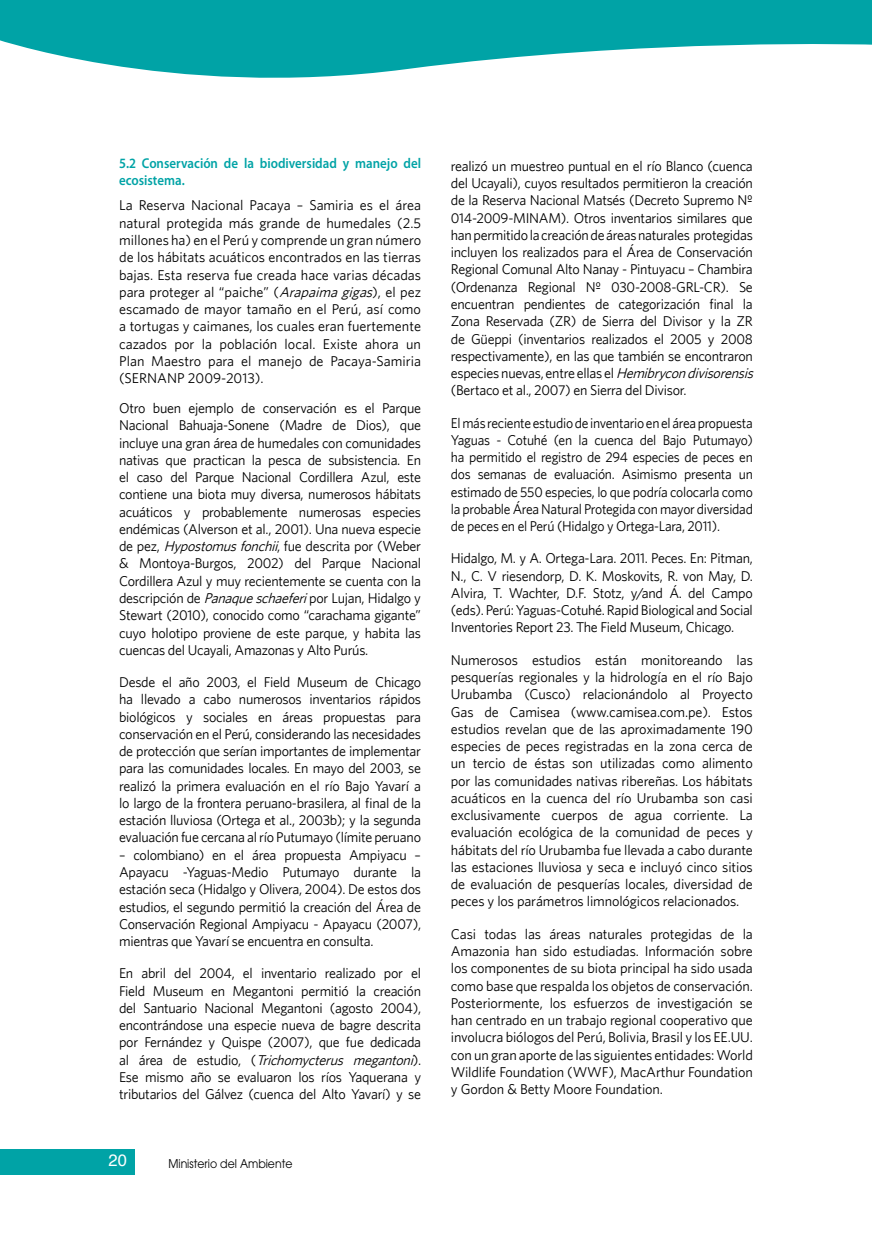
<style>
.page{position:relative;width:872px;height:1234px;background:#fff}
.page>*{position:absolute;margin:0;border:0;box-sizing:border-box;transform-origin:0 0}
.t1{font:16.5px "Helvetica";color:#fff}
.t2{font:14.25px/17.2px "Whitney";letter-spacing:-.02em;color:#000;text-align:justify}
.t3{font:14.25px/17.2px "Whitney";letter-spacing:-.02em;color:#000;text-align:justify;scale:.96 1}
.t4{font:600 14.25px/16.5px "Myriad Pro";color:#00a3a6;scale:.91 1}
.t5{font:12px "Avant Garde";color:#000;scale:.91 1}
.s1{font-style:italic}
</style>
<div class="page">
<div style="left:0;top:1148px;width:134px;height:26px;background:#00a3a6"></div>
<svg style="left:0;top:0;width:872px;height:78px;fill:#00a3a6"></svg>
<p class="t4" style="left:119px;top:155px;width:333px">5.2 Conservación de la biodiversidad y manejo del ecosistema.</p>
<p class="t2" style="left:119px;top:196px;width:303px">La Reserva Nacional Pacaya – Samiria es el área natural protegida más grande de humedales (2.5 millones ha) en el Perú y comprende un gran número de los hábitats acuáticos encontrados en las tierras bajas. Esta reserva fue creada hace varias décadas para proteger al “paiche” (<span class="s1">Arapaimagigas</span>), el pez escamado de mayor tamaño en el Perú, así como a tortugas y caimanes, los cuales eran fuertemente cazados por la población local. Existe ahora un Plan Maestro para el manejo de Pacaya-Samiria (SERNANP 2009-2013).</p>
<p class="t2" style="left:119px;top:399px;width:303px">Otro buen ejemplo de conservación es el Parque Nacional Bahuaja-Sonene (Madre de Dios), que incluye una gran área de humedales con comunidades nativas que practican la pesca de subsistencia. En el caso del Parque Nacional Cordillera Azul, este contiene una biota muy diversa, numerosos hábitats acuáticos y probablemente numerosas especies endémicas (Alverson et al., 2001). Una nueva especie de pez, <span class="s1">Hypostomusfonchii</span>, fue descrita por (Weber &amp; Montoya-Burgos, 2002) del Parque Nacional Cordillera Azul y muy recientemente se cuenta con la descripción de <span class="s1">Panaqueschaeferi</span>por Lujan, Hidalgo y Stewart (2010), conocido como “carachama gigante” cuyo holotipo proviene de este parque, y habita las cuencas del Ucayali, Amazonas y Alto Purús.</p>
<p class="t2" style="left:119px;top:673px;width:303px">Desde el año 2003, el Field Museum de Chicago ha llevado a cabo numerosos inventarios rápidos biológicos y sociales en áreas propuestas para conservación en el Perú, considerando las necesidades de protección que serían importantes de implementar para las comunidades locales. En mayo del 2003, se realizó la primera evaluación en el río Bajo Yavarí a lo largo de la frontera peruano-brasilera, al final de la estación lluviosa (Ortega et al., 2003b); y la segunda evaluación fue cercana al río Putumayo (límite peruano</p>
<p class="t2" style="left:119px;top:845px;width:303px">– colombiano) en el área propuesta Ampiyacu – Apayacu -Yaguas-Medio Putumayo durante la estación seca (Hidalgo y Olivera, 2004). De estos dos estudios, el segundo permitió la creación del Área de Conservación Regional Ampiyacu - Apayacu (2007), mientras que Yavarí se encuentra en consulta.</p>
<p class="t2" style="left:119px;top:964px;width:303px">En abril del 2004, el inventario realizado por el Field Museum en Megantoni permitió la creación del Santuario Nacional Megantoni (agosto 2004), encontrándose una especie nueva de bagre descrita por Fernández y Quispe (2007), que fue dedicada a l á r e a d e e s t u d i o , ( <span class="s1">Trichomycterus megantoni</span>) .<br>Ese mismo año se evaluaron los ríos Yaquerana y tributarios del Gálvez (cuenca del Alto Yavarí) y se</p>
<p class="t1" style="left:109px;top:1147px;width:20px">20</p>
<p class="t5" style="left:168px;top:1155px;width:138px">Ministerio del Ambiente</p>
<p class="t2" style="left:451px;top:157px;width:308px;text-align:left">realizó un muestreo puntual en el río Blanco (cuenca del Ucayali), cuyos resultados permitieron la creación de la Reserva Nacional Matsés (Decreto Supremo Nº 014-2009-MINAM). Otros inventarios similares que han permitido la creación de áreas naturales protegidas incluyen los realizados para el Área de Conservación Regional Comunal Alto Nanay - Pintuyacu – Chambira (Ordenanza Regional Nº 030-2008-GRL-CR). Se encuentran pendientes de categorización final la Zona Reservada (ZR) de Sierra del Divisor y la ZR de Güeppi (inventarios realizados el 2005 y 2008 respectivamente), en las que también se encontraron especies nuevas, entre ellas el <span class="s1">Hemibrycondivisorensis </span>(Bertaco et al<span class="s1">.</span>, 2007) en Sierra del Divisor.</p>
<p class="t3" style="left:451px;top:413px;width:316px">El más reciente estudio de inventario en el área propuesta Yaguas - Cotuhé (en la cuenca del Bajo Putumayo) ha permitido el registro de 294 especies de peces en dos semanas de evaluación. Asimismo presenta un estimado de 550 especies, lo que podría colocarla como la probable Área Natural Protegida con mayor diversidad de peces en el Perú (Hidalgo y Ortega-Lara, 2011).</p>
<p class="t2" style="left:451px;top:549px;width:303px">Hidalgo, M. y A. Ortega-Lara. 2011. Peces. En: Pitman, N., C. V riesendorp, D. K. Moskovits, R. von May, D.<br>Alvira, T. Wachter, D.F. Stotz, y/and Á. del Campo (eds). Perú: Yaguas-Cotuhé. Rapid Biological and Social Inventories Report 23. The Field Museum, Chicago.</p>
<p class="t2" style="left:451px;top:650px;width:303px">Numerosos estudios están monitoreando las pesquerías regionales y la hidrología en el río Bajo Urubamba (Cusco) relacionándolo al Proyecto Gas de Camisea (www.camisea.com.pe). Estos estudios revelan que de las aproximadamente 190 especies de peces registradas en la zona cerca de un tercio de éstas son utilizadas como alimento por las comunidades nativas ribereñas. Los hábitats acuáticos en la cuenca del río Urubamba son casi exclusivamente cuerpos de agua corriente. La evaluación ecológica de la comunidad de peces y hábitats del río Urubamba fue llevada a cabo durante las estaciones lluviosa y seca e incluyó cinco sitios de evaluación de pesquerías locales, diversidad de peces y los parámetros limnológicos relacionados.</p>
<p class="t2" style="left:451px;top:924px;width:303px">Casi todas las áreas naturales protegidas de la Amazonia han sido estudiadas. Información sobre los componentes de su biota principal ha sido usada como base que respalda los objetos de conservación.<br>Posteriormente, los esfuerzos de investigación se han centrado en un trabajo regional cooperativo que involucra biólogos del Perú, Bolivia, Brasil y los EE.UU. con un gran aporte de las siguientes entidades: World Wildlife Foundation (WWF), MacArthur Foundation y Gordon &amp; Betty Moore Foundation.</p>
</div>
